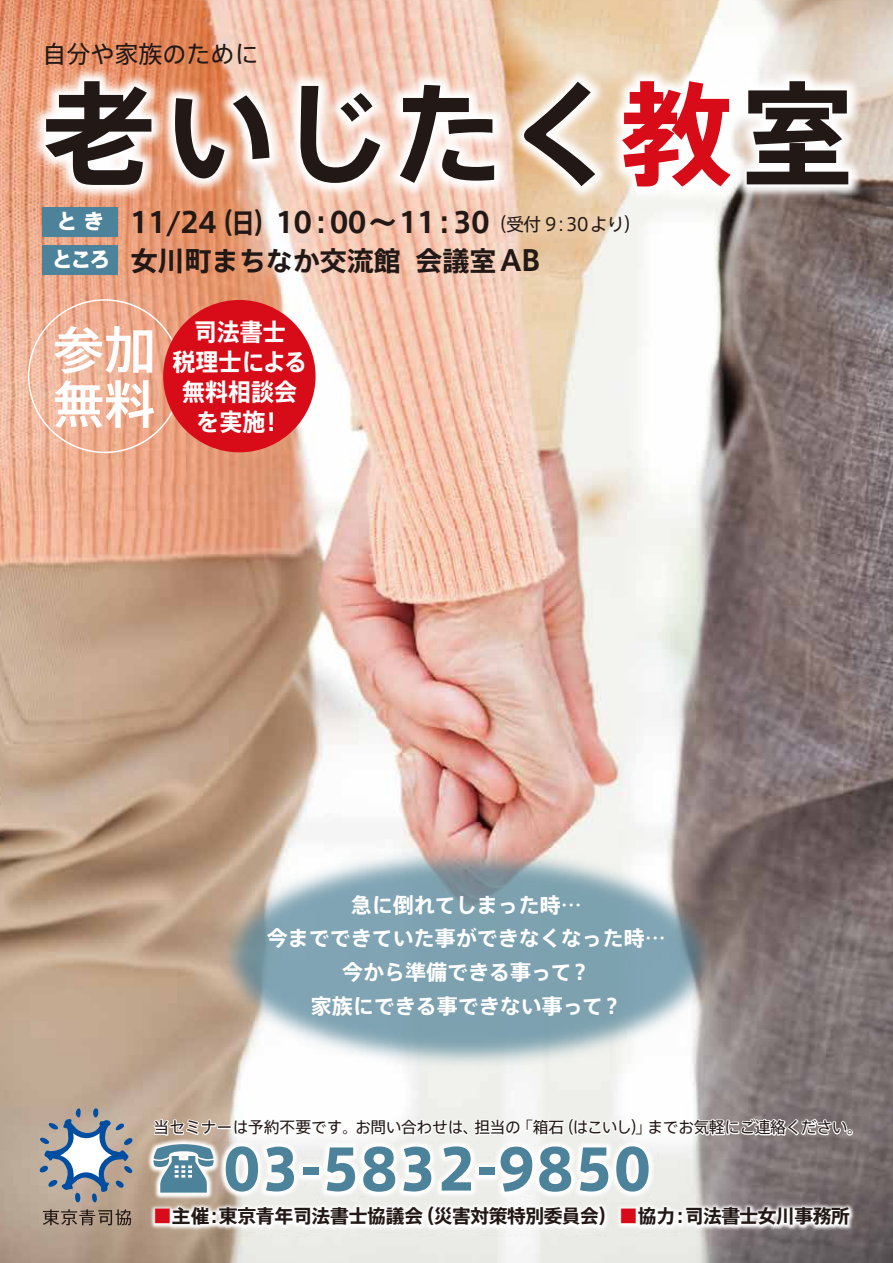
<style>
.page{position:relative;width:893px;height:1263px;background:#fff}
.page>*{position:absolute;margin:0;border:0;box-sizing:border-box;transform-origin:0 0}
.t1{font:112.5px "Axis Basic Pro N B";letter-spacing:.015em;color:#221815}
.t2{font:51.3px/54.2px "Axis Basic Pro N M";color:#fff}
.t3{font:28.5px "Axis Basic Pro N B";letter-spacing:-.05em;color:#221815}
.t4{font:27px "Axis Basic Pro N B";color:#221815}
.t5{font:24.15px/29.8px "Axis Basic Pro N B";color:#fff;text-align:center;scale:.95 1}
.t6{font:24px "Axis Basic Pro N R";color:#221815}
.t7{font:21px/33.9px "Axis Basic Pro N B";color:#fff;text-align:center}
.t8{font:21px "Axis Basic Pro N H";color:#fff}
.t9{font:18.75px "Axis Basic Pro N B";letter-spacing:-.025em;color:#221815}
.t10{font:15.75px "Axis Basic Pro N R";letter-spacing:-.025em;color:#221815}
.s1{color:#d80c18}
.s2{font-family:"Axis Basic Pro N H";font-size:21px;color:#fff}
.s3{font-size:27px}
.s4{font-family:"Axis Basic Pro N R";font-size:18px}
.s5{font-size:28.5px}
</style>
<div class="page">
<img style="left:0;top:0;width:893px;height:1263px">
<svg style="left:38px;top:1108px;width:58px;height:95px"></svg>
<svg style="left:43px;top:1209px;width:53px;height:16px"></svg>
<div style="left:846px;top:1129px;width:7px;height:7px;border:2px solid #fff;border-radius:50%"></div>
<svg style="left:707px;top:1061px;width:145px;height:77px;background:#958c8c"></svg>
<div style="left:163px;top:300px;width:153px;height:152px;background:#d80c18;border-radius:50%"></div>
<div style="left:43px;top:245px;width:75px;height:30px;background:#4c829a"></div>
<img style="left:99px;top:1150px;width:794px;height:113px">
<img style="left:271px;top:1107px;width:436px;height:143px">
<img style="left:96px;top:1086px;width:175px;height:164px">
<svg style="left:226px;top:1146px;width:32px;height:45px"></svg>
<svg style="left:266px;top:1146px;width:28px;height:45px"></svg>
<div style="left:303px;top:1167px;width:15px;height:8px;background:#4c829a"></div>
<svg style="left:327px;top:1147px;width:28px;height:44px"></svg>
<svg style="left:363px;top:1146px;width:32px;height:46px"></svg>
<svg style="left:403px;top:1146px;width:28px;height:45px"></svg>
<svg style="left:442px;top:1146px;width:29px;height:44px"></svg>
<div style="left:479px;top:1167px;width:15px;height:8px;background:#4c829a"></div>
<svg style="left:501px;top:1146px;width:31px;height:46px"></svg>
<svg style="left:539px;top:1146px;width:32px;height:46px"></svg>
<svg style="left:580px;top:1147px;width:28px;height:44px"></svg>
<svg style="left:616px;top:1146px;width:33px;height:45px"></svg>
<svg style="left:154px;top:1144px;width:59px;height:48px"></svg>
<img style="left:181px;top:807px;width:573px;height:300px">
<img style="left:0;top:19px;width:893px;height:229px">
<p class="t6" style="left:43px;top:36px;width:218px">自分や家族のために</p>
<h1 class="t1" style="left:43px;top:49px;width:813px">老いじたく<span class="s1">教</span>室</h1>
<h3 class="t3" style="left:56px;top:201px;width:587px"><span class="s2">と き</span> 11/24<span class="s3">（日）</span>10：00～11：30<span class="s4">（受付 9：30より）</span></h3>
<p class="t4" style="left:131px;top:240px;width:412px">女川町まちなか交流館 会議室<span class="s5">AB</span></p>
<p class="t8" style="left:52px;top:243px;width:60px">ところ</p>
<h2 class="t2" style="left:53px;top:319px;width:104px">参加無料</h2>
<p class="t5" style="left:172px;top:316px;width:143px">司法書士<br>税理士による無料相談会を実施！</p>
<p class="t7" style="left:267px;top:886px;width:400px">急に倒れてしまった時…<br>今までできていた事ができなくなった時…今から準備できる事って？<br>家族にできる事できない事って？</p>
<p class="t10" style="left:154px;top:1116px;width:711px">当セミナーは予約不要です。お問い合わせは、担当の「箱石（はこいし）」までお気軽にご連絡ください。</p>
<p class="t9" style="left:153px;top:1202px;width:698px"><span class="s1">■</span>主催：東京青年司法書士協議会（災害対策特別委員会）　<span class="s1">■</span>協力：司法書士女川事務所</p>
</div>
